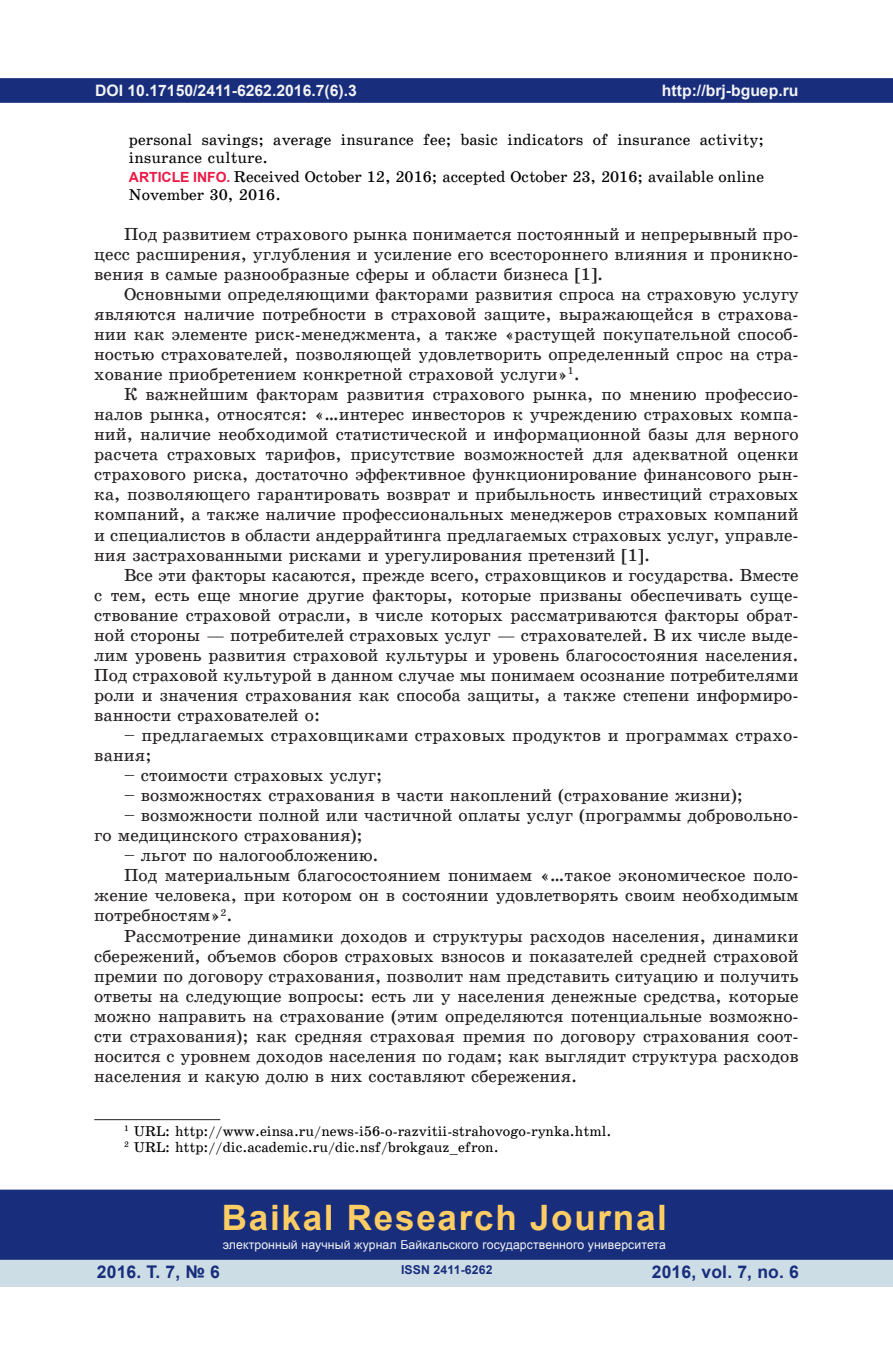
<style>
.page{position:relative;width:893px;height:1360px;background:#fff}
.page>*{position:absolute;margin:0;border:0;box-sizing:border-box;transform-origin:0 0}
.t1{font:700 35px "Arial";letter-spacing:.05em;color:#fecd64}
.t2{font:17.5px/20.1px "School Book C";color:#231f20;text-align:justify}
.t3{font:700 17.5px "Arial";letter-spacing:.01em;color:#182d7c}
.t4{font:15.75px/17.3px "School Book C";letter-spacing:.01em;color:#000}
.t5{font:700 15.75px "Arial";color:#f2f3f4}
.t6{font:14.17px/15.9px "School Book C";color:#000}
.t7{font:12.25px "Arial";letter-spacing:.01em;color:#f2f3f4}
.t8{font:700 12.25px "Arial";letter-spacing:.01em;color:#182d7c}
.s1{font-family:"Arial";font-weight:700;font-size:14px;color:#ed1845}
</style>
<div class="page">
<div style="left:0;top:78px;width:893px;height:25px;background:#182d7c;border:2px solid #182d7c"></div>
<div style="left:0;top:1258px;width:893px;height:28px;background:#cddde6"></div>
<div style="left:0;top:1189px;width:893px;height:70px;background:#182d7c;border:2px solid #182d7c"></div>
<hr style="left:94px;top:1119px;width:126px;height:1px;background:#231f20">
<p class="t5" style="left:95px;top:79px;width:263px">DOI 10.17150/2411-6262.2016.7(6).3</p>
<p class="t4" style="left:129px;top:131px;width:636px">personal savings; average insurance fee; basic indicators of insurance activity; insurance culture.</p>
<p class="t4" style="left:129px;top:168px;width:636px"><span class="s1">ARTICLE INFO.</span> Received October 12, 2016; accepted October 23, 2016; available online<br>November 30, 2016.</p>
<p class="t2" style="left:94px;top:224px;width:706px;text-indent:30px">Под развитием страхового рынка понимается постоянный и непрерывный про&shy;цесс расширения, углубления и усиление его всестороннего влияния и проникно&shy;вения в самые разнообразные сферы и области бизнеса [1].</p>
<p class="t2" style="left:94px;top:284px;width:706px;text-indent:30px">Основными определяющими факторами развития спроса на страховую услугу являются наличие потребности в страховой защите, выражающейся в страхова&shy;нии как элементе риск-менеджмента, а также «растущей покупательной способ&shy;ностью страхователей, позволяющей удовлетворить определенный спрос на стра&shy;хование приобретением конкретной страховой услуги»<sup>1</sup>.</p>
<p class="t2" style="left:94px;top:384px;width:706px;text-indent:30px">К важнейшим факторам развития страхового рынка, по мнению профессио&shy;налов рынка, относятся: «…интерес инвесторов к учреждению страховых компа&shy;ний, наличие необходимой статистической и информационной базы для верного расчета страховых тарифов, присутствие возможностей для адекватной оценки страхового риска, достаточно эффективное функционирование финансового рын&shy;ка, позволяющего гарантировать возврат и прибыльность инвестиций страховых компаний, а также наличие профессиональных менеджеров страховых компаний и специалистов в области андеррайтинга предлагаемых страховых услуг, управле&shy;ния застрахованными рисками и урегулирования претензий [1].</p>
<p class="t2" style="left:94px;top:565px;width:706px;text-indent:30px">Все эти факторы касаются, прежде всего, страховщиков и государства. Вместе с тем, есть еще многие другие факторы, которые призваны обеспечивать суще&shy;ствование страховой отрасли, в числе которых рассматриваются факторы обрат&shy;ной стороны — потребителей страховых услуг — страхователей. В их числе выде&shy;лим уровень развития страховой культуры и уровень благосостояния населения.<br>Под страховой культурой в данном случае мы понимаем осознание потребителями роли и значения страхования как способа защиты, а также степени информиро&shy;ванности страхователей о:</p>
<p class="t2" style="left:94px;top:725px;width:706px;text-indent:30px">– предлагаемых страховщиками страховых продуктов и программах страхо&shy;вания;</p>
<p class="t2" style="left:124px;top:765px;width:260px">– стоимости страховых услуг;</p>
<p class="t2" style="left:124px;top:785px;width:620px">– возможностях страхования в части накоплений (страхование жизни);</p>
<p class="t2" style="left:94px;top:805px;width:706px;text-indent:30px">– возможности полной или частичной оплаты услуг (программы добровольно&shy;го медицинского страхования);</p>
<p class="t2" style="left:124px;top:845px;width:256px">– льгот по налогообложению.</p>
<p class="t2" style="left:124px;top:865px;width:676px">Под материальным благосостоянием понимаем «…такое экономическое поло-</p>
<p class="t2" style="left:94px;top:885px;width:706px">жение человека, при котором он в состоянии удовлетворять своим необходимым</p>
<p class="t2" style="left:94px;top:905px;width:140px">потребностям»<sup>2</sup>.</p>
<p class="t2" style="left:124px;top:925px;width:676px">Рассмотрение динамики доходов и структуры расходов населения, динамики</p>
<p class="t2" style="left:94px;top:945px;width:706px">сбережений, объемов сборов страховых взносов и показателей средней страховой</p>
<p class="t2" style="left:94px;top:965px;width:706px">премии по договору страхования, позволит нам представить ситуацию и получить</p>
<p class="t2" style="left:94px;top:985px;width:706px">ответы на следующие вопросы: есть ли у населения денежные средства, которые</p>
<p class="t2" style="left:94px;top:1005px;width:706px">можно направить на страхование (этим определяются потенциальные возможно-</p>
<p class="t2" style="left:94px;top:1025px;width:706px">сти страхования); как средняя страховая премия по договору страхования соот-</p>
<p class="t2" style="left:94px;top:1045px;width:706px">носится с уровнем доходов населения по годам; как выглядит структура расходов</p>
<p class="t2" style="left:94px;top:1065px;width:484px">населения и какую долю в них составляют сбережения.</p>
<p class="t5" style="left:662px;top:79px;width:138px">http://brj-bguep.ru</p>
<p class="t6" style="left:124px;top:1122px;width:489px"><sup>1</sup> URL: http://www.einsa.ru/news-i56-o-razvitii-strahovogo-rynka.html.<br><sup>2</sup> URL: http://dic.academic.ru/dic.nsf/brokgauz_efron.</p>
<h1 class="t1" style="left:222px;top:1193px;width:447px">Baikal Research Journal</h1>
<p class="t7" style="left:223px;top:1236px;width:445px">электронный научный журнал Байкальского государственного университета</p>
<p class="t3" style="left:97px;top:1259px;width:125px">2016. Т. 7, № 6</p>
<p class="t3" style="left:652px;top:1259px;width:149px">2016, vol. 7, no. 6</p>
<p class="t8" style="left:401px;top:1261px;width:93px">ISSN 2411-6262</p>
</div>
